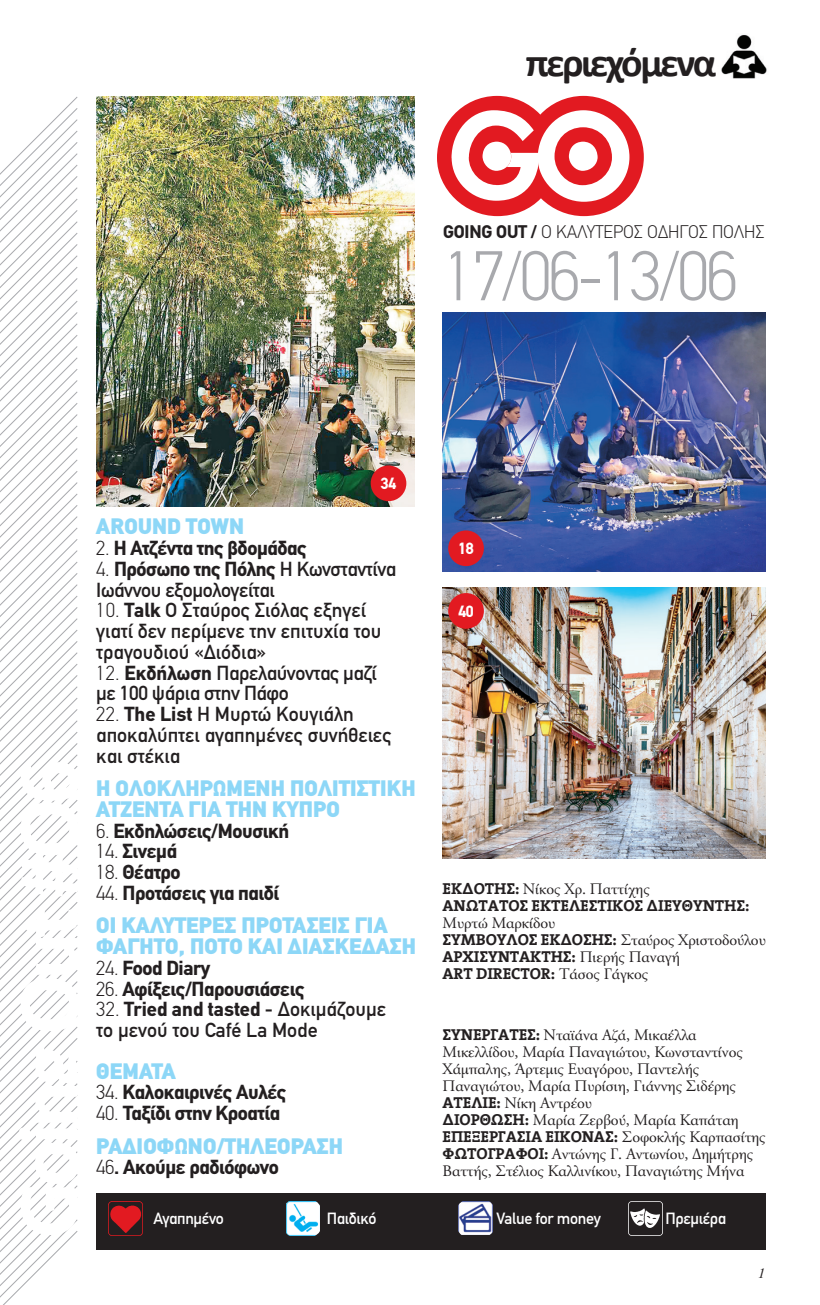
<style>
.page{position:relative;width:820px;height:1305px;background:#fff}
.page>*{position:absolute;margin:0;border:0;box-sizing:border-box;transform-origin:0 0}
.t1{font:700 88.6px "Calibri";letter-spacing:-.06em;color:#fff}
.t2{font:300 68.8px "CF Din";letter-spacing:-.05em;color:#a8a9ad}
.t3{font:700 40px "Calibri";letter-spacing:-.06em;color:#231f20}
.t4{font:900 22px/20.8px "CF Din";letter-spacing:.01em;color:#8dd7f7}
.t5{font:20px/20.8px "CF Din";color:#231f20}
.t6{font:700 20px "CF Din";letter-spacing:-.02em;color:#231f20}
.t7{font:20px/20.8px "CF Din";letter-spacing:-.02em;color:#231f20}
.t8{font:300 18px "CF Din";letter-spacing:-.01em;color:#231f20}
.t9{font:16px/17px "CF Garamond";letter-spacing:-.005em;color:#231f20}
.t10{font:700 16px/17px "C Dr The Serif 03";letter-spacing:-.005em;color:#231f20}
.t11{font:16px "CF Din";letter-spacing:-.02em;color:#fff}
.t12{font:700 16px "CF Din";color:#fff}
.t13{font:14px "UB Baskerville Italic";color:#231f20}
.s1{font-weight:700}
.s2{font-weight:300}
.s3{font-family:"CF Garamond";font-weight:400}
.s4{font-family:"C Dr The Serif 03";font-weight:700}
</style>
<div class="page">
<svg style="left:0;top:96px;width:78px;height:1209px"></svg>
<img style="left:442px;top:587px;width:324px;height:271px">
<img style="left:96px;top:97px;width:319px;height:409px">
<img style="left:442px;top:312px;width:324px;height:260px">
<img style="left:721px;top:34px;width:46px;height:45px">
<div style="left:437px;top:96px;width:120px;height:120px;border:29px solid #e21a21;border-radius:45px"></div>
<div style="left:523px;top:96px;width:121px;height:120px;border:29px solid #e21a21;border-radius:45px"></div>
<svg style="left:451px;top:110px;width:178px;height:92px"></svg>
<div style="left:371px;top:465px;width:35px;height:36px;background:#e21a21;border-radius:50%"></div>
<div style="left:448px;top:530px;width:36px;height:36px;background:#e21a21;border-radius:50%"></div>
<div style="left:448px;top:593px;width:36px;height:36px;background:#e21a21;border-radius:50%"></div>
<div style="left:96px;top:1192px;width:670px;height:57px;background:#231f20"></div>
<img style="left:108px;top:1201px;width:34px;height:34px">
<img style="left:286px;top:1201px;width:34px;height:34px">
<img style="left:459px;top:1201px;width:34px;height:34px">
<img style="left:628px;top:1201px;width:35px;height:34px">
<p class="t3" style="left:526px;top:37px;width:192px">περιεχόμενα</p>
<p class="t8" style="left:443px;top:225px;width:323px"><span class="s1">GOING OUT /</span> Ο ΚΑΛΥΤΕΡΟΣ ΟΔΗΓΟΣ ΠΟΛΗΣ</p>
<p class="t2" style="left:443px;top:251px;width:297px">17/06-13/06</p>
<p class="t12" style="left:381px;top:477px;width:17px">34</p>
<p class="t4" style="left:96px;top:518px;width:149px">AROUND TOWN</p>
<p class="t6" style="left:96px;top:541px;width:212px"><span class="s2">2.</span> Η Ατζέντα της βδομάδας</p>
<p class="t7" style="left:96px;top:560px;width:301px"><span class="s2">4.</span> <span class="s1">Πρόσωπο της Πόλης</span> H Κωνσταντίνα<br>Ιωάννου εξομολογείται</p>
<p class="t5" style="left:96px;top:602px;width:286px"><span class="s2">10.</span> <span class="s1">Talk</span> Ο Σταύρος Σιόλας εξηγεί γιατί δεν περίμενε την επιτυχία του τραγουδιού «Διόδια»</p>
<p class="t7" style="left:96px;top:664px;width:282px"><span class="s2">12.</span> <span class="s1">Εκδήλωση</span> Παρελαύνοντας μαζί με 100 ψάρια στην Πάφο</p>
<p class="t5" style="left:96px;top:705px;width:296px"><span class="s2">22.</span> <span class="s1">The List</span> H Μυρτώ Κουγιάλη αποκαλύπτει αγαπημένες συνήθειες και στέκια</p>
<p class="t4" style="left:96px;top:780px;width:321px">Η ΟΛΟΚΛΗΡΩΜΕΝΗ ΠΟΛΙΤΙΣΤΙΚΗ<br>ΑΤΖΕΝΤΑ ΓΙΑ ΤΗΝ ΚΥΠΡΟ</p>
<p class="t6" style="left:96px;top:823px;width:194px"><span class="s2">6.</span> Εκδηλώσεις/Μουσική</p>
<p class="t6" style="left:96px;top:844px;width:82px"><span class="s2">14.</span> Σινεμά</p>
<p class="t6" style="left:96px;top:865px;width:86px"><span class="s2">18.</span> Θέατρο</p>
<p class="t6" style="left:96px;top:885px;width:184px"><span class="s2">44.</span> Προτάσεις για παιδί</p>
<p class="t4" style="left:96px;top:917px;width:321px">OΙ ΚΑΛΥΤΕΡΕΣ ΠΡΟΤΑΣΕΙΣ ΓΙΑ<br>ΦΑΓΗΤΟ, ΠΟΤΟ ΚΑΙ ΔΙΑΣΚΕΔΑΣΗ</p>
<p class="t6" style="left:96px;top:960px;width:116px"><span class="s2">24.</span> Food Diary</p>
<p class="t6" style="left:96px;top:981px;width:210px"><span class="s2">26.</span> Αφίξεις/Παρουσιάσεις</p>
<p class="t5" style="left:96px;top:1001px;width:291px"><span class="s2">32.</span> <span class="s1">Tried and tasted</span> - Δοκιμάζουμε το μενού του Café La Mode</p>
<p class="t4" style="left:96px;top:1062px;width:81px">ΘΕΜΑΤΑ</p>
<p class="t6" style="left:96px;top:1085px;width:192px"><span class="s2">34.</span> Καλοκαιρινές Αυλές</p>
<p class="t6" style="left:96px;top:1105px;width:185px"><span class="s2">40.</span> Ταξίδι στην Κροατία</p>
<p class="t4" style="left:96px;top:1137px;width:248px">ΡΑΔΙΟΦΩΝΟ/ΤΗΛΕΟΡΑΣΗ</p>
<p class="t6" style="left:96px;top:1160px;width:184px"><span class="s2">46</span>. Ακούμε ραδιόφωνο</p>
<p class="t12" style="left:458px;top:542px;width:17px">18</p>
<p class="t12" style="left:458px;top:606px;width:17px">40</p>
<p class="t1" style="left:-7px;top:1238px;width:480px;rotate:-90deg">Going Out #O6</p>
<p class="t10" style="left:442px;top:881px;width:325px">EΚ∆ΟΤΗΣ: <span class="s3">Νίκος Χρ. Παττίχης<br></span>ΑΝΩΤΑΤΟΣ ΕΚΤΕΛΕΣΤΙΚΟΣ ∆ΙΕΥΘΥΝΤΗΣ:<br><span class="s3">Μυρτώ Μαρκίδου<br></span>ΣΥΜΒΟΥΛΟΣ ΕΚ∆ΟΣΗΣ: <span class="s3">Σταύρος Χριστοδούλου<br></span>ΑΡΧΙΣΥΝΤΑΚΤΗΣ: <span class="s3">Πιερής Παναγή<br></span>ART DIRECTOR: <span class="s3">Τάσος Γάγκος</span></p>
<p class="t9" style="left:442px;top:1027px;width:325px"><span class="s4">ΣΥΝΕΡΓΑΤΕΣ:</span> Νταϊάνα Αζά, Μικαέλλα Μικελλίδου, Μαρία Παναγιώτου, Κωνσταντίνος Χάμπαλης, Άρτεμις Ευαγόρου, Παντελής Παναγιώτου, Μαρία Πυρίσιη, Γιάννης Σιδέρης <span class="s4">ΑΤΕΛΙΕ:</span> Νίκη Αντρέου<br><span class="s4">∆ΙΟΡΘΩΣΗ:</span> Μαρία Ζερβού, Μαρία Καπάταη <span class="s4">EΠΕΞΕΡΓΑΣΙΑ ΕΙΚΟΝΑΣ:</span> Σοφοκλής Καρπασίτης <span class="s4">ΦΩΤΟΓΡΑΦΟΙ:</span> Αντώνης Γ. Αντωνίου, Δημήτρης Βαττής, Στέλιος Καλλινίκου, Παναγιώτης Μήνα</p>
<p class="t11" style="left:153px;top:1212px;width:72px">Αγαπημένο</p>
<p class="t11" style="left:327px;top:1212px;width:51px">Παιδικό</p>
<p class="t11" style="left:496px;top:1212px;width:106px">Value for money</p>
<p class="t11" style="left:665px;top:1212px;width:62px">Πρεμιέρα</p>
<p class="t13" style="left:758px;top:1265px;width:9px">1</p>
</div>
